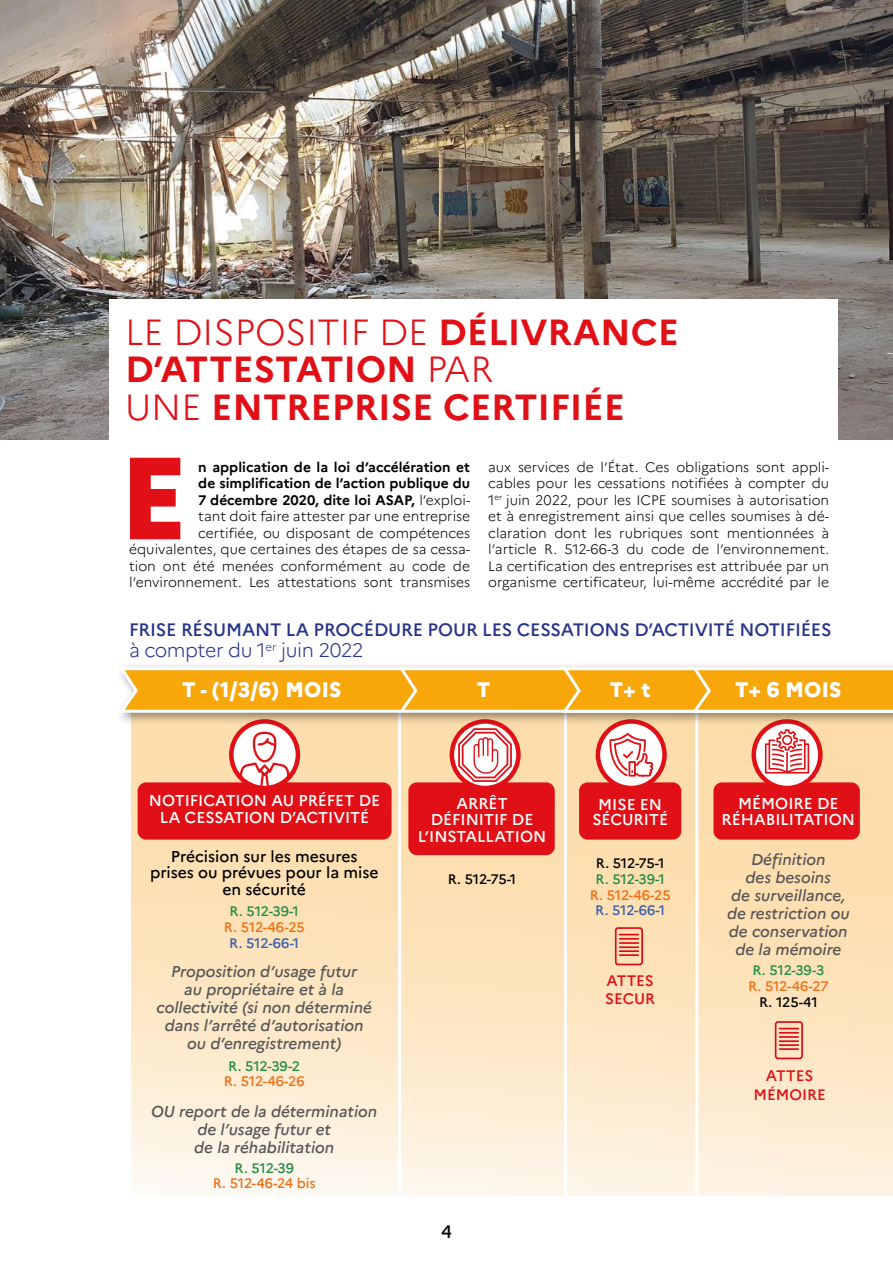
<style>
.page{position:relative;width:893px;height:1263px;background:#fff}
.page>*{position:absolute;margin:0;border:0;box-sizing:border-box;transform-origin:0 0}
.t1{font:800 116.55px "Marianne";color:#e01016}
.t2{font:700 36.3px/37.8px "Marianne";color:#e01016}
.t3{font:800 21px "Marianne";color:#fff}
.t4{font:300 19.5px "Marianne";letter-spacing:-.02em;color:#27348a}
.t5{font:500 18px "Marianne";letter-spacing:-.01em;color:#27348a}
.t6{font:500 18px "Marianne";color:#000}
.t7{font:italic 500 15.75px/18px "Marianne";color:#575656;text-align:center}
.t8{font:500 15.75px/16.5px "Marianne";color:#fff;text-align:center}
.t9{font:500 15.75px/16.5px "Marianne";color:#000;text-align:center}
.t10{font:500 15.15px/18.3px "Marianne";color:#e01016}
.t11{font:300 13.8px/16.5px "Marianne";color:#000;text-align:right}
.t12{font:500 13.8px "Marianne";letter-spacing:-.01em;color:#ed6f15}
.t13{font:500 13.8px "Marianne";letter-spacing:-.01em;color:#248b45}
.t14{font:500 13.8px "Marianne";letter-spacing:-.01em;color:#000}
.t15{font:500 13.8px "Marianne";letter-spacing:-.01em;color:#3a5ea9}
.s1{font-weight:300}
.s2{font-weight:700}
</style>
<div class="page">
<svg style="left:132px;top:725px;width:761px;height:471px"></svg>
<hr style="left:398px;top:699px;width:3px;height:564px;background:#fff">
<hr style="left:564px;top:694px;width:3px;height:569px;background:#fff">
<hr style="left:695px;top:713px;width:3px;height:550px;background:#fff">
<img style="left:0;top:0;width:893px;height:439px">
<div style="left:109px;top:299px;width:729px;height:238px;background:#fff"></div>
<div style="left:615px;top:927px;width:28px;height:38px;border:2px solid #e00813;border-radius:2px"></div>
<svg style="left:620px;top:934px;width:18px;height:22px"></svg>
<div style="left:775px;top:1021px;width:28px;height:38px;border:2px solid #e00813;border-radius:2px"></div>
<svg style="left:779px;top:1028px;width:19px;height:22px"></svg>
<div style="left:138px;top:782px;width:254px;height:58px;background:#e01016;border-radius:9px"></div>
<div style="left:408px;top:782px;width:147px;height:73px;background:#e01016;border-radius:9px"></div>
<div style="left:579px;top:782px;width:102px;height:58px;background:#e01016;border-radius:9px"></div>
<div style="left:713px;top:782px;width:147px;height:58px;background:#e01016;border-radius:9px"></div>
<svg style="left:231px;top:721px;width:67px;height:67px"></svg>
<svg style="left:238px;top:730px;width:53px;height:55px"></svg>
<div style="left:229px;top:719px;width:71px;height:71px;border:4px solid #e01016;border-radius:50%"></div>
<svg style="left:452px;top:721px;width:66px;height:67px"></svg>
<svg style="left:457px;top:726px;width:56px;height:57px"></svg>
<div style="left:450px;top:719px;width:71px;height:71px;border:4px solid #e01016;border-radius:50%"></div>
<svg style="left:598px;top:721px;width:66px;height:67px"></svg>
<svg style="left:607px;top:733px;width:46px;height:43px"></svg>
<div style="left:596px;top:719px;width:71px;height:71px;border:4px solid #e01016;border-radius:50%"></div>
<svg style="left:754px;top:721px;width:66px;height:67px"></svg>
<svg style="left:765px;top:729px;width:44px;height:44px"></svg>
<div style="left:751px;top:719px;width:72px;height:71px;border:4px solid #e01016;border-radius:50%"></div>
<div style="left:115px;top:661px;width:778px;height:64px;background:#000;opacity:.44"></div>
<svg style="left:116px;top:664px;width:777px;height:51px"></svg>
<h2 class="t2" style="left:125px;top:313px;width:555px"><span class="s1">LE DISPOSITIF DE</span> DÉLIVRANCE<br>D’ATTESTATION <span class="s1">PAR<br>UNE</span> ENTREPRISE CERTIFIÉE</h2>
<h1 class="t1" style="left:119px;top:427px;width:71px">E</h1>
<p class="t11" style="left:129px;top:458px;width:343px"><span class="s2">n application de la loi d’accélération et<br>de simplification de l’action publique du<br>7 décembre 2020, dite loi ASAP,</span> l’exploi-<br>tant doit faire attester par une entreprise<br>certifiée, ou disposant de compétences équivalentes, que certaines des étapes de sa cessa&shy;tion ont été menées conformément au code de l’environnement. Les attestations sont transmises</p>
<p class="t11" style="left:488px;top:458px;width:343px;text-align:justify">aux services de l’État. Ces obligations sont appli&shy;cables pour les cessations notifiées à compter du 1<sup>er</sup> juin 2022, pour les ICPE soumises à autorisation et à enregistrement ainsi que celles soumises à dé&shy;claration dont les rubriques sont mentionnées à l’article R. 512-66-3 du code de l’environnement.<br>La certification des entreprises est attribuée par un organisme certificateur, lui-même accrédité par le</p>
<h3 class="t5" style="left:129px;top:619px;width:704px">FRISE RÉSUMANT LA PROCÉDURE POUR LES CESSATIONS D’ACTIVITÉ NOTIFIÉES</h3>
<h3 class="t4" style="left:129px;top:638px;width:236px">à compter du 1<sup>er</sup> juin 2022</h3>
<h3 class="t3" style="left:182px;top:676px;width:161px">T - (1/3/6) MOIS</h3>
<h3 class="t3" style="left:477px;top:676px;width:15px">T</h3>
<h3 class="t3" style="left:610px;top:676px;width:42px">T+ t</h3>
<h3 class="t3" style="left:735px;top:676px;width:108px">T+ 6 MOIS</h3>
<p class="t8" style="left:149px;top:792px;width:233px">NOTIFICATION AU PRÉFET DE<br>LA CESSATION D’ACTIVITÉ</p>
<p class="t8" style="left:592px;top:796px;width:77px;line-height:15.8px">MISE EN<br>SÉCURITÉ</p>
<p class="t14" style="left:596px;top:855px;width:70px">R. 512-75-1</p>
<p class="t13" style="left:595px;top:870px;width:71px">R. 512-39-1</p>
<p class="t12" style="left:590px;top:886px;width:82px">R. 512-46-25</p>
<p class="t15" style="left:595px;top:902px;width:72px">R. 512-66-1</p>
<p class="t8" style="left:418px;top:795px;width:130px">ARRÊT<br>DÉFINITIF DE<br>L’INSTALLATION</p>
<p class="t14" style="left:448px;top:871px;width:70px">R. 512-75-1</p>
<p class="t9" style="left:150px;top:848px;width:230px">Précision sur les mesures prises ou prévues pour la mise en sécurité</p>
<p class="t13" style="left:230px;top:903px;width:71px">R. 512-39-1</p>
<p class="t12" style="left:224px;top:919px;width:82px">R. 512-46-25</p>
<p class="t15" style="left:229px;top:934px;width:72px">R. 512-66-1</p>
<p class="t7" style="left:157px;top:962px;width:217px">Proposition d’usage futur<br>au propriétaire et à la collectivité (si non déterminé dans l’arrêté d’autorisation ou d’enregistrement)</p>
<p class="t13" style="left:228px;top:1057px;width:73px">R. 512-39-2</p>
<p class="t12" style="left:224px;top:1073px;width:83px">R. 512-46-26</p>
<p class="t7" style="left:151px;top:1102px;width:228px">OU report de la détermination de l’usage futur et<br>de la réhabilitation</p>
<p class="t13" style="left:235px;top:1159px;width:61px">R. 512-39</p>
<p class="t12" style="left:213px;top:1175px;width:104px">R. 512-46-24 bis</p>
<p class="t10" style="left:605px;top:971px;width:51px">ATTES<br>SECUR</p>
<h3 class="t6" style="left:441px;top:1220px;width:12px">4</h3>
<p class="t8" style="left:722px;top:796px;width:135px;line-height:15.8px">MÉMOIRE DE<br>RÉHABILITATION</p>
<p class="t7" style="left:727px;top:850px;width:124px">Définition<br>des besoins<br>de surveillance, de restriction ou de conservation de la mémoire</p>
<p class="t13" style="left:752px;top:962px;width:73px">R. 512-39-3</p>
<p class="t12" style="left:748px;top:978px;width:82px">R. 512-46-27</p>
<p class="t14" style="left:759px;top:993px;width:60px">R. 125-41</p>
<p class="t10" style="left:754px;top:1067px;width:74px;text-align:center">ATTES<br>MÉMOIRE</p>
</div>
